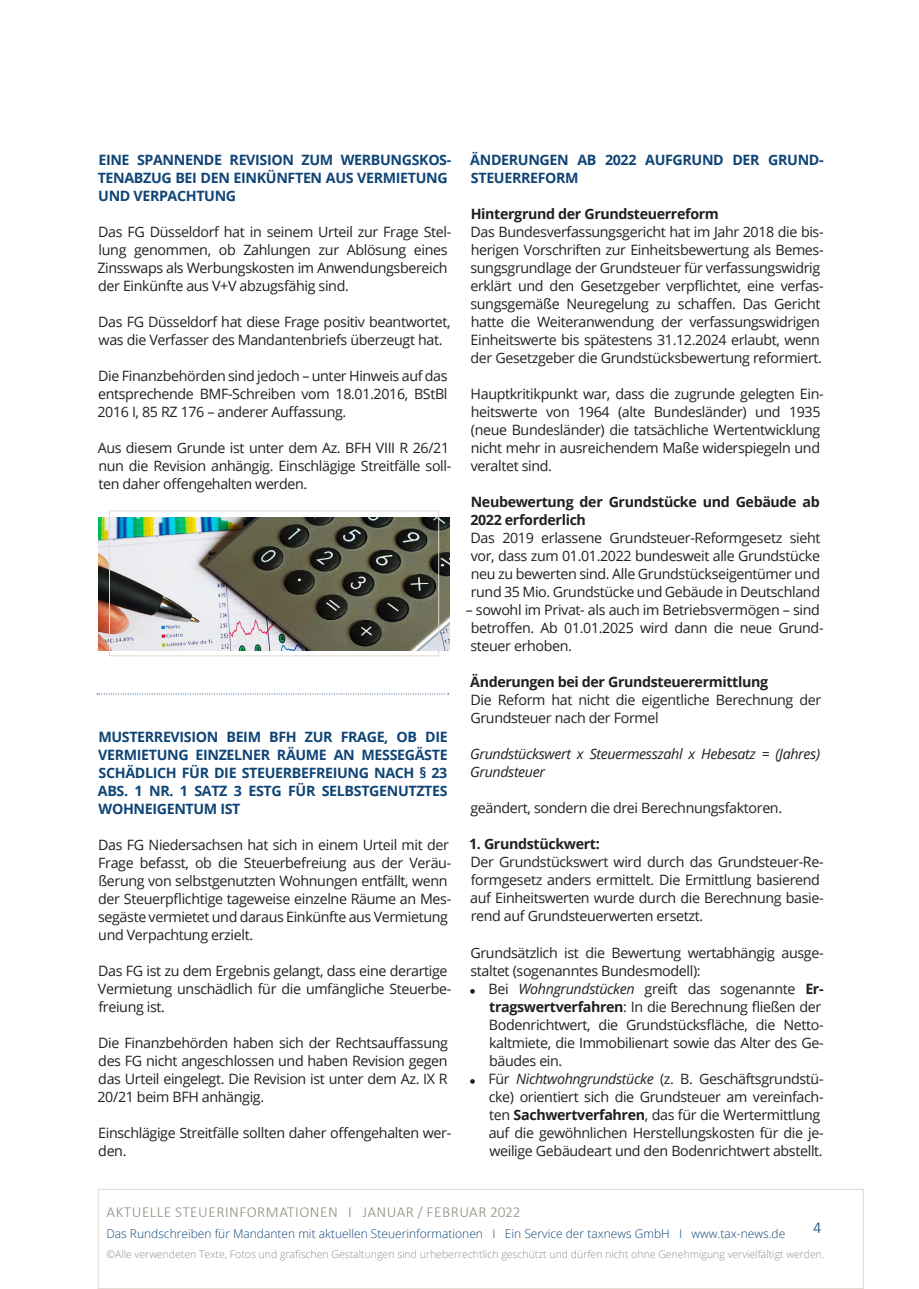
<style>
.page{position:relative;width:919px;height:1289px;background:#fff}
.page>*{position:absolute;margin:0;border:0;box-sizing:border-box;transform-origin:0 0}
.t1{font:300 16.5px "Calibri";color:#0f4476}
.t2{font:300 15.3px "Calibri";letter-spacing:.03em;color:#948e83}
.t3{font:14.25px/18px "Open Sans";letter-spacing:-.025em;color:#231f20}
.t4{font:700 14.25px/18px "Open Sans";letter-spacing:-.025em;color:#0f4476}
.t5{font:700 14.25px/18px "Open Sans";letter-spacing:-.025em;color:#231f20}
.t6{font:italic 14.25px/18px "Open Sans";letter-spacing:-.025em;color:#231f20}
.t7{font:300 12px "Open Sans";color:#0f4476}
.t8{font:300 10.5px "Open Sans";color:#948e83}
.s1{font-style:italic}
.s2{font-weight:700}
</style>
<div class="page">
<div style="left:98px;top:1188px;width:765px;height:100px;border:1px solid #dfd9d1"></div>
<svg style="left:470px;top:989px;width:5px;height:4px"></svg>
<svg style="left:470px;top:1079px;width:5px;height:4px"></svg>
<img style="left:99px;top:517px;width:350px;height:133px">
<div style="left:109px;top:510px;width:330px;height:146px;border:1px solid #dfd9d1"></div>
<svg style="left:97px;top:693px;width:351px;height:1px"></svg>
<p class="t4" style="left:98px;top:151px;width:355px">EINE SPANNENDE REVISION ZUM WERBUNGSKOS-<br>TENABZUG BEI DEN EINKÜNFTEN AUS VERMIETUNG<br>UND VERPACHTUNG</p>
<p class="t3" style="left:97px;top:223px;width:355px">Das FG Düsseldorf hat in seinem Urteil zur Frage Stel&shy;lung genommen, ob Zahlungen zur Ablösung eines Zinsswaps als Werbungskosten im Anwendungsbereich der Einkünfte aus V+V abzugsfähig sind.</p>
<p class="t3" style="left:98px;top:313px;width:354px">Das FG Düsseldorf hat diese Frage positiv beantwortet, was die Verfasser des Mandantenbriefs überzeugt hat.</p>
<p class="t3" style="left:97px;top:367px;width:351px;text-align:justify">Die Finanzbehörden sind jedoch – unter Hinweis auf das entsprechende BMF-Schreiben vom 18.01.2016, BStBl 2016 I, 85 RZ 176 – anderer Auffassung.</p>
<p class="t3" style="left:98px;top:439px;width:355px">Aus diesem Grunde ist unter dem Az. BFH VIII R 26/21 nun die Revision anhängig. Einschlägige Streitfälle soll&shy;ten daher offengehalten werden.</p>
<p class="t4" style="left:98px;top:727px;width:351px;text-align:justify">MUSTERREVISION BEIM BFH ZUR FRAGE, OB DIE VERMIETUNG EINZELNER RÄUME AN MESSEGÄSTE SCHÄDLICH FÜR DIE STEUERBEFREIUNG NACH § 23<br>ABS. 1 NR. 1 SATZ 3 ESTG FÜR SELBSTGENUTZTES WOHNEIGENTUM IST</p>
<p class="t3" style="left:98px;top:835px;width:354px">Das FG Niedersachsen hat sich in einem Urteil mit der Frage befasst, ob die Steuerbefreiung aus der Veräu&shy;ßerung von selbstgenutzten Wohnungen entfällt, wenn der Steuerpflichtige tageweise einzelne Räume an Mes&shy;segäste vermietet und daraus Einkünfte aus Vermietung und Verpachtung erzielt.</p>
<p class="t3" style="left:98px;top:961px;width:355px">Das FG ist zu dem Ergebnis gelangt, dass eine derartige<br>Vermietung unschädlich für die umfängliche Steuerbe&shy;freiung ist.</p>
<p class="t3" style="left:97px;top:1033px;width:352px;text-align:justify">Die Finanzbehörden haben sich der Rechtsauffassung des FG nicht angeschlossen und haben Revision gegen das Urteil eingelegt. Die Revision ist unter dem Az. IX R 20/21 beim BFH anhängig.</p>
<p class="t3" style="left:98px;top:1123px;width:354px">Einschlägige Streitfälle sollten daher offengehalten wer&shy;den.</p>
<p class="t4" style="left:470px;top:151px;width:355px">ÄNDERUNGEN AB 2022 AUFGRUND DER GRUND-<br>STEUERREFORM</p>
<p class="t5" style="left:470px;top:205px;width:250px">Hintergrund der Grundsteuerreform</p>
<p class="t3" style="left:470px;top:223px;width:355px">Das Bundesverfassungsgericht hat im Jahr 2018 die bis&shy;herigen Vorschriften zur Einheitsbewertung als Bemes&shy;sungsgrundlage der Grundsteuer für verfassungswidrig erklärt und den Gesetzgeber verpflichtet, eine verfas&shy;sungsgemäße Neuregelung zu schaffen. Das Gericht hatte die Weiteranwendung der verfassungswidrigen Einheitswerte bis spätestens 31.12.2024 erlaubt, wenn der Gesetzgeber die Grundstücksbewertung reformiert.</p>
<p class="t3" style="left:470px;top:385px;width:354px">Hauptkritikpunkt war, dass die zugrunde gelegten Ein&shy;heitswerte von 1964 (alte Bundesländer) und 1935 (neue Bundesländer) die tatsächliche Wertentwicklung nicht mehr in ausreichendem Maße widerspiegeln und veraltet sind.</p>
<p class="t5" style="left:470px;top:493px;width:351px">Neubewertung der Grundstücke und Gebäude ab<br>2022 erforderlich</p>
<p class="t3" style="left:470px;top:529px;width:351px;text-align:justify">Das 2019 erlassene Grundsteuer-Reformgesetz sieht vor, dass zum 01.01.2022 bundesweit alle Grundstücke neu zu bewerten sind. Alle Grundstückseigentümer und rund 35 Mio. Grundstücke und Gebäude in Deutschland</p>
<p class="t3" style="left:470px;top:601px;width:354px;text-indent:-5px">– sowohl im Privat- als auch im Betriebsvermögen – sind betroffen. Ab 01.01.2025 wird dann die neue Grund&shy;steuer erhoben.</p>
<p class="t5" style="left:470px;top:673px;width:299px">Änderungen bei der Grundsteuerermittlung</p>
<p class="t3" style="left:470px;top:691px;width:352px">Die Reform hat nicht die eigentliche Berechnung der<br>Grundsteuer nach der Formel</p>
<p class="t6" style="left:470px;top:744px;width:351px">Grundstückswert x Steuermesszahl x Hebesatz = (Jahres)<br>Grundsteuer</p>
<p class="t3" style="left:470px;top:799px;width:313px">geändert, sondern die drei Berechnungsfaktoren.</p>
<p class="t5" style="left:469px;top:835px;width:132px">1. Grundstückwert:</p>
<p class="t3" style="left:470px;top:853px;width:355px">Der Grundstückswert wird durch das Grundsteuer-Re&shy;formgesetz anders ermittelt. Die Ermittlung basierend auf Einheitswerten wurde durch die Berechnung basie&shy;rend auf Grundsteuerwerten ersetzt.</p>
<p class="t3" style="left:470px;top:942px;width:355px">Grundsätzlich ist die Bewertung wertabhängig ausge&shy;staltet (sogenanntes Bundesmodell):</p>
<p class="t3" style="left:488px;top:979px;width:336px">Bei <span class="s1">Wohngrundstücken</span> greift das sogenannte <span class="s2">Er&shy;tragswertverfahren</span>: In die Berechnung fließen der Bodenrichtwert, die Grundstücksfläche, die Netto&shy;kaltmiete, die Immobilienart sowie das Alter des Ge&shy;bäudes ein.<br>Für <span class="s1">Nichtwohngrundstücke</span> (z. B. Geschäftsgrundstü&shy;cke) orientiert sich die Grundsteuer am vereinfach&shy;ten <span class="s2">Sachwertverfahren</span>, das für die Wertermittlung auf die gewöhnlichen Herstellungskosten für die je&shy;weilige Gebäudeart und den Bodenrichtwert abstellt.</p>
<p class="t2" style="left:107px;top:1202px;width:415px">AKTUELLE STEUERINFORMATIONEN I JANUAR / FEBRUAR 2022</p>
<p class="t7" style="left:106px;top:1224px;width:680px">Das Rundschreiben für Mandanten mit aktuellen Steuerinformationen I Ein Service der taxnews GmbH I www.tax-news.de</p>
<p class="t8" style="left:106px;top:1246px;width:719px">©Alle verwendeten Texte, Fotos und grafischen Gestaltungen sind urheberrechtlich geschützt und dürfen nicht ohne Genehmigung vervielfältigt werden.</p>
<p class="t1" style="left:813px;top:1216px;width:10px">4</p>
</div>
